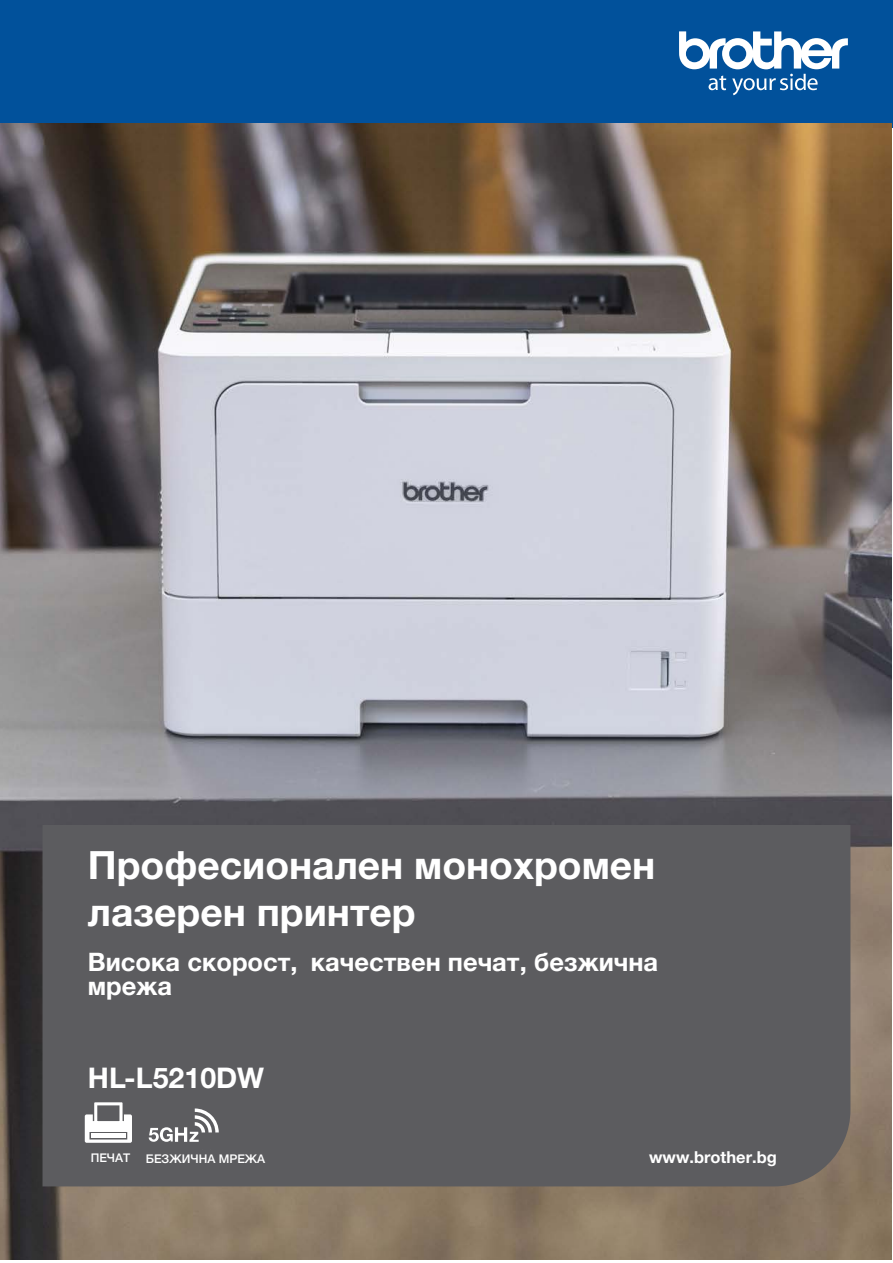
<style>
.page{position:relative;width:893px;height:1263px;background:#fff}
.page>*{position:absolute;margin:0;border:0;box-sizing:border-box;transform-origin:0 0}
.t1{font:700 39px/46.8px "Helvetica Neue LTW1 G";color:#fff}
.t2{font:700 28.5px "Helvetica Neue LTW1 G";color:#fff}
.t3{font:700 25.5px/24.5px "Helvetica Neue LTW1 G";color:#fff}
.t4{font:700 16.5px "Helvetica Neue LTW1 G";color:#fff}
.t5{font:500 12px "Helvetica Neue LTW1 G";color:#fff}
</style>
<div class="page">
<div style="left:0;top:0;width:893px;height:128px;background:#01519b"></div>
<svg style="left:679px;top:31px;width:169px;height:64px"></svg>
<img style="left:0;top:124px;width:892px;height:1135px">
<div style="left:43px;top:825px;width:807px;height:361px;background:#5c5c5f"></div>
<svg style="left:85px;top:1102px;width:47px;height:41px"></svg>
<div style="left:91px;top:1133px;width:35px;height:5px;background:#fff"></div>
<svg style="left:149px;top:1108px;width:70px;height:34px"></svg>
<p class="t1" style="left:88px;top:842px;width:569px">Професионален монохромен лазерен принтер</p>
<p class="t3" style="left:88px;top:950px;width:572px">Висока скорост, качествен печат, безжична мрежа</p>
<p class="t2" style="left:88px;top:1060px;width:178px">HL-L5210DW</p>
<p class="t5" style="left:91px;top:1151px;width:41px">ПЕЧАТ</p>
<p class="t5" style="left:146px;top:1151px;width:121px">БЕЗЖИЧНА МРЕЖА</p>
<p class="t4" style="left:649px;top:1147px;width:129px">www.brother.bg</p>
</div>
